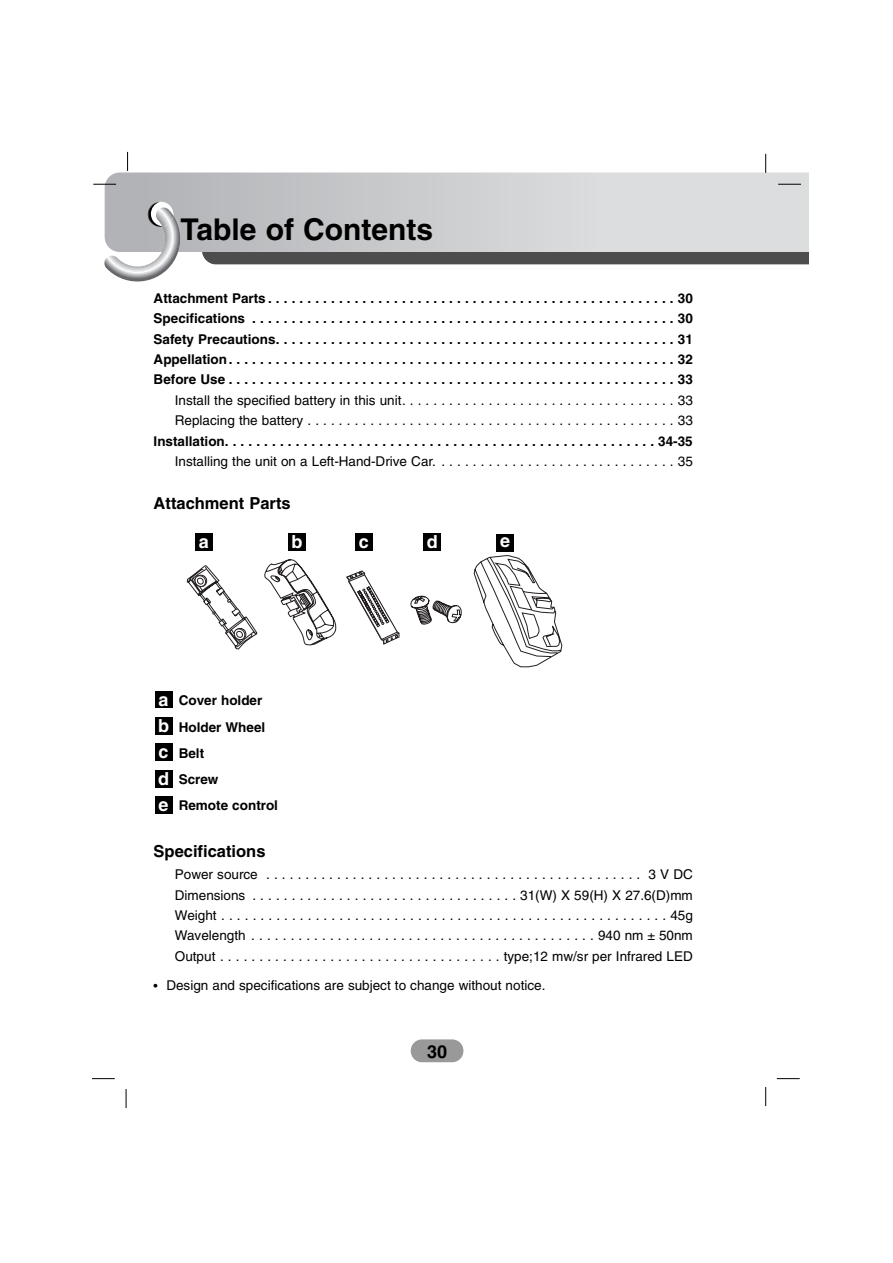
<style>
.page{position:relative;width:893px;height:1263px;background:#fff}
.page>*{position:absolute;margin:0;border:0;box-sizing:border-box;transform-origin:0 0}
.t1{font:700 30px "Helvetica";color:#000}
.t2{font:700 18px "Helvetica";color:#fff}
.t3{font:700 18px "Helvetica";color:#000}
.t4{font:700 16.5px "Helvetica";color:#000}
.t5{font:13.5px/20.4px "Helvetica";color:#000}
.t6{font:700 13.5px/20.4px "Helvetica";color:#000;text-align:justify}
.s1{font-size:12px}
</style>
<div class="page">
<div style="left:202px;top:252px;width:606px;height:12px;background:#4d4d4d"></div>
<svg style="left:105px;top:173px;width:703px;height:79px;background:#cdced1"></svg>
<svg style="left:104px;top:202px;width:78px;height:80px"></svg>
<div style="left:411px;top:1039px;width:52px;height:23px;background:#999;border-radius:11px"></div>
<svg style="left:127px;top:152px;width:1px;height:19px"></svg>
<svg style="left:93px;top:184px;width:23px;height:1px"></svg>
<svg style="left:126px;top:1089px;width:1px;height:19px"></svg>
<svg style="left:92px;top:1078px;width:23px;height:1px"></svg>
<svg style="left:765px;top:1087px;width:1px;height:19px"></svg>
<svg style="left:776px;top:1078px;width:23px;height:1px"></svg>
<svg style="left:765px;top:154px;width:1px;height:19px"></svg>
<svg style="left:778px;top:184px;width:23px;height:1px"></svg>
<div style="left:155px;top:796px;width:17px;height:17px;background:#000"></div>
<div style="left:155px;top:770px;width:17px;height:17px;background:#000"></div>
<div style="left:155px;top:744px;width:17px;height:17px;background:#000"></div>
<div style="left:155px;top:718px;width:17px;height:17px;background:#000"></div>
<div style="left:155px;top:691px;width:17px;height:17px;background:#000"></div>
<svg style="left:187px;top:559px;width:275px;height:90px"></svg>
<svg style="left:474px;top:555px;width:88px;height:112px"></svg>
<div style="left:195px;top:534px;width:17px;height:17px;background:#000"></div>
<div style="left:288px;top:534px;width:17px;height:17px;background:#000"></div>
<div style="left:355px;top:534px;width:17px;height:17px;background:#000"></div>
<div style="left:424px;top:534px;width:17px;height:17px;background:#000"></div>
<div style="left:496px;top:534px;width:17px;height:17px;background:#000"></div>
<h1 class="t1" style="left:180px;top:219px;width:254px">Table of Contents</h1>
<p class="t6" style="left:154px;top:289px;width:540px">Attachment Parts . . . . . . . . . . . . . . . . . . . . . . . . . . . . . . . . . . . . . . . . . . . . . . . . . . . . 30<br>Specifications . . . . . . . . . . . . . . . . . . . . . . . . . . . . . . . . . . . . . . . . . . . . . . . . . . . . . . 30<br>Safety Precautions. . . . . . . . . . . . . . . . . . . . . . . . . . . . . . . . . . . . . . . . . . . . . . . . . . . 31<br>Appellation. . . . . . . . . . . . . . . . . . . . . . . . . . . . . . . . . . . . . . . . . . . . . . . . . . . . . . . . . 32<br>Before Use . . . . . . . . . . . . . . . . . . . . . . . . . . . . . . . . . . . . . . . . . . . . . . . . . . . . . . . . . 33</p>
<p class="t5" style="left:175px;top:391px;width:519px">Install the specified battery in this unit. . . . . . . . . . . . . . . . . . . . . . . . . . . . . . . . . . . 33<br>Replacing the battery . . . . . . . . . . . . . . . . . . . . . . . . . . . . . . . . . . . . . . . . . . . . . . . 33</p>
<p class="t6" style="left:154px;top:432px;width:540px">Installation. . . . . . . . . . . . . . . . . . . . . . . . . . . . . . . . . . . . . . . . . . . . . . . . . . . . . . . 34-35</p>
<p class="t5" style="left:175px;top:453px;width:519px">Installing the unit on a Left-Hand-Drive Car. . . . . . . . . . . . . . . . . . . . . . . . . . . . . . . 35</p>
<p class="t4" style="left:154px;top:498px;width:139px">Attachment Parts</p>
<h2 class="t2" style="left:199px;top:536px;width:12px">a</h2>
<h2 class="t2" style="left:291px;top:536px;width:12px">b</h2>
<h2 class="t2" style="left:358px;top:536px;width:12px">c</h2>
<h2 class="t2" style="left:427px;top:536px;width:12px">d</h2>
<h2 class="t2" style="left:500px;top:534px;width:12px">e</h2>
<p class="t6" style="left:179px;top:689px;width:101px;line-height:26.2px;text-align:left">Cover holder<br>Holder Wheel<br>Belt<br>Screw<br>Remote control</p>
<p class="t4" style="left:154px;top:845px;width:113px">Specifications</p>
<p class="t5" style="left:175px;top:865px;width:519px;text-align:justify">Power source . . . . . . . . . . . . . . . . . . . . . . . . . . . . . . . . . . . . . . . . . . . . . . . . 3 V DC Dimensions . . . . . . . . . . . . . . . . . . . . . . . . . . . . . . . . . . 31(W) X 59(H) X 27.6(D)mm Weight . . . . . . . . . . . . . . . . . . . . . . . . . . . . . . . . . . . . . . . . . . . . . . . . . . . . . . . . . 45g Wavelength . . . . . . . . . . . . . . . . . . . . . . . . . . . . . . . . . . . . . . . . . . . . 940 nm ± 50nm Output . . . . . . . . . . . . . . . . . . . . . . . . . . . . . . . . . . . . type;12 mw/sr per Infrared LED</p>
<p class="t5" style="left:154px;top:976px;width:393px"><span class="s1">•</span> Design and specifications are subject to change without notice.</p>
<h2 class="t2" style="left:159px;top:693px;width:12px">a</h2>
<h2 class="t2" style="left:158px;top:719px;width:12px">b</h2>
<h2 class="t2" style="left:159px;top:746px;width:12px">c</h2>
<h2 class="t2" style="left:158px;top:772px;width:12px">d</h2>
<h2 class="t2" style="left:159px;top:798px;width:12px">e</h2>
<h2 class="t3" style="left:427px;top:1045px;width:22px">30</h2>
</div>
